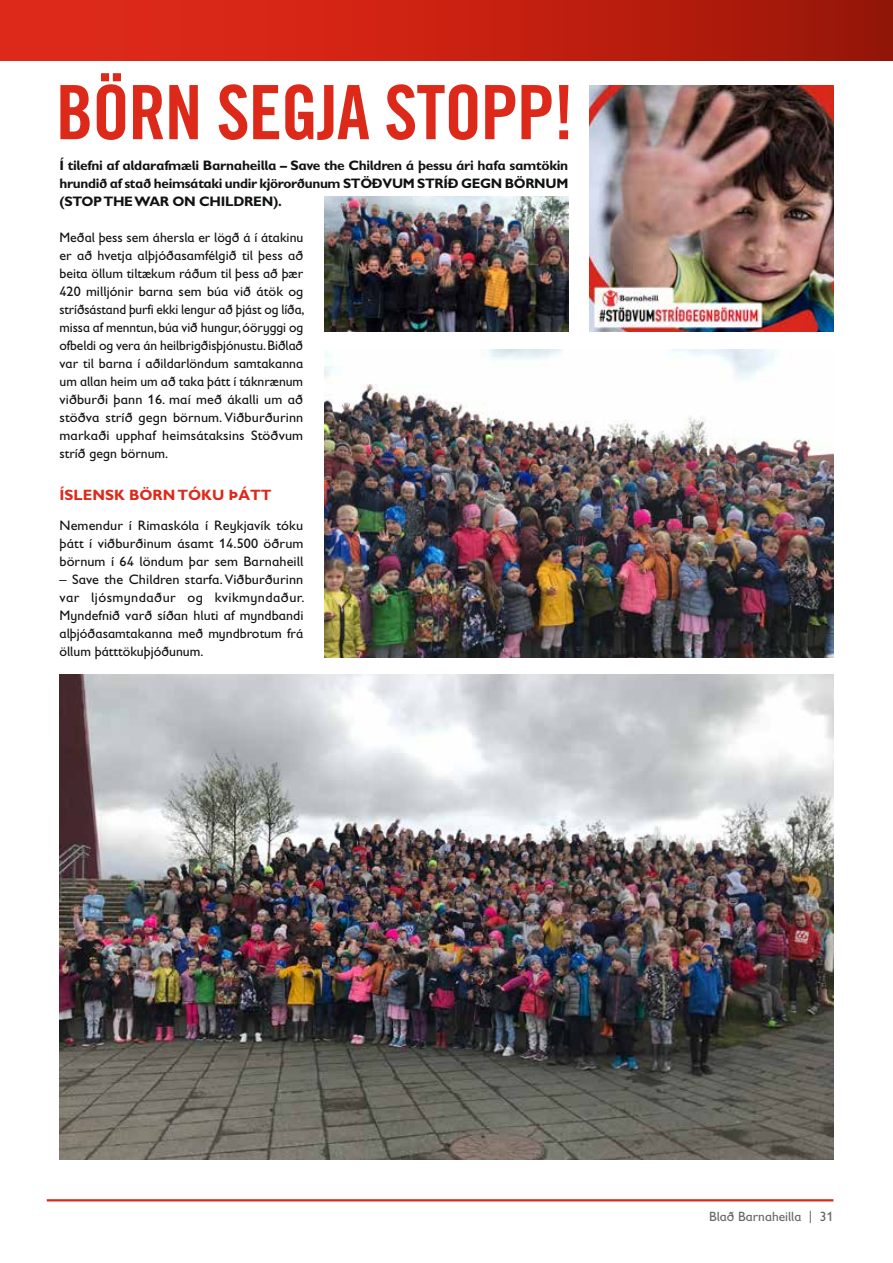
<style>
.page{position:relative;width:893px;height:1263px;background:#fff}
.page>*{position:absolute;margin:0;border:0;box-sizing:border-box;transform-origin:0 0}
.t1{font:75px "Trade Gothic LT Std Bd Cn 20";letter-spacing:-.015em;color:#dc291a}
.t2{font:700 15px "Gill Sans Infant Std";color:#dc291a}
.t3{font:13.8px/18px "Gill Sans Infant Std";letter-spacing:.005em;color:#111212;text-align:justify}
.t4{font:700 13.8px/18px "Gill Sans Infant Std";letter-spacing:-.025em;color:#111212;text-align:justify}
.t5{font:13.5px "Gill Sans Infant Std";color:#676767}
</style>
<div class="page">
<hr style="left:47px;top:1199px;width:786px;height:2px;background:#dc291a">
<img style="left:590px;top:85px;width:243px;height:247px">
<img style="left:325px;top:197px;width:243px;height:135px">
<img style="left:60px;top:674px;width:773px;height:486px">
<img style="left:325px;top:350px;width:508px;height:307px">
<div style="left:0;top:0;width:893px;height:61px;background:linear-gradient(to right,#ea2b1c,#9f1608)"></div>
<h1 class="t1" style="left:56px;top:67px;width:520px">BÖRN SEGJA STOPP!</h1>
<p class="t4" style="left:60px;top:156px;width:510px">Í tilefni af aldarafmæli Barnaheilla – Save the Children á þessu ári hafa samtökin hrundið af stað heimsátaki undir kjörorðunum STÖÐVUM STRÍÐ GEGN BÖRNUM (STOP THE WAR ON CHILDREN).</p>
<p class="t3" style="left:60px;top:228px;width:246px">Meðal þess sem áhersla er lögð á í átakinu er að hvetja alþjóðasamfélgið til þess að beita öllum tiltækum ráðum til þess að þær 420 milljónir barna sem búa við átök og stríðsástand þurfi ekki lengur að þjást og líða, missa af menntun, búa við hungur, óöryggi og ofbeldi og vera án heilbrigðisþjónustu. Biðlað var til barna í aðildarlöndum samtakanna um allan heim um að taka þátt í táknrænum viðburði þann 16. maí með ákalli um að stöðva stríð gegn börnum. Viðburðurinn markaði upphaf heimsátaksins Stöðvum stríð gegn börnum.</p>
<p class="t2" style="left:60px;top:486px;width:214px">ÍSLENSK BÖRN TÓKU ÞÁTT</p>
<p class="t3" style="left:60px;top:516px;width:245px">Nemendur í Rimaskóla í Reykjavík tóku þátt í viðburðinum ásamt 14.500 öðrum börnum í 64 löndum þar sem Barnaheill</p>
<p class="t3" style="left:60px;top:570px;width:247px">– Save the Children starfa. Viðburðurinn var ljósmyndaður og kvikmyndaður.<br>Myndefnið varð síðan hluti af myndbandi alþjóðasamtakanna með myndbrotum frá öllum þátttökuþjóðunum.</p>
<p class="t5" style="left:709px;top:1209px;width:126px">Blað Barnaheilla | 31</p>
</div>
